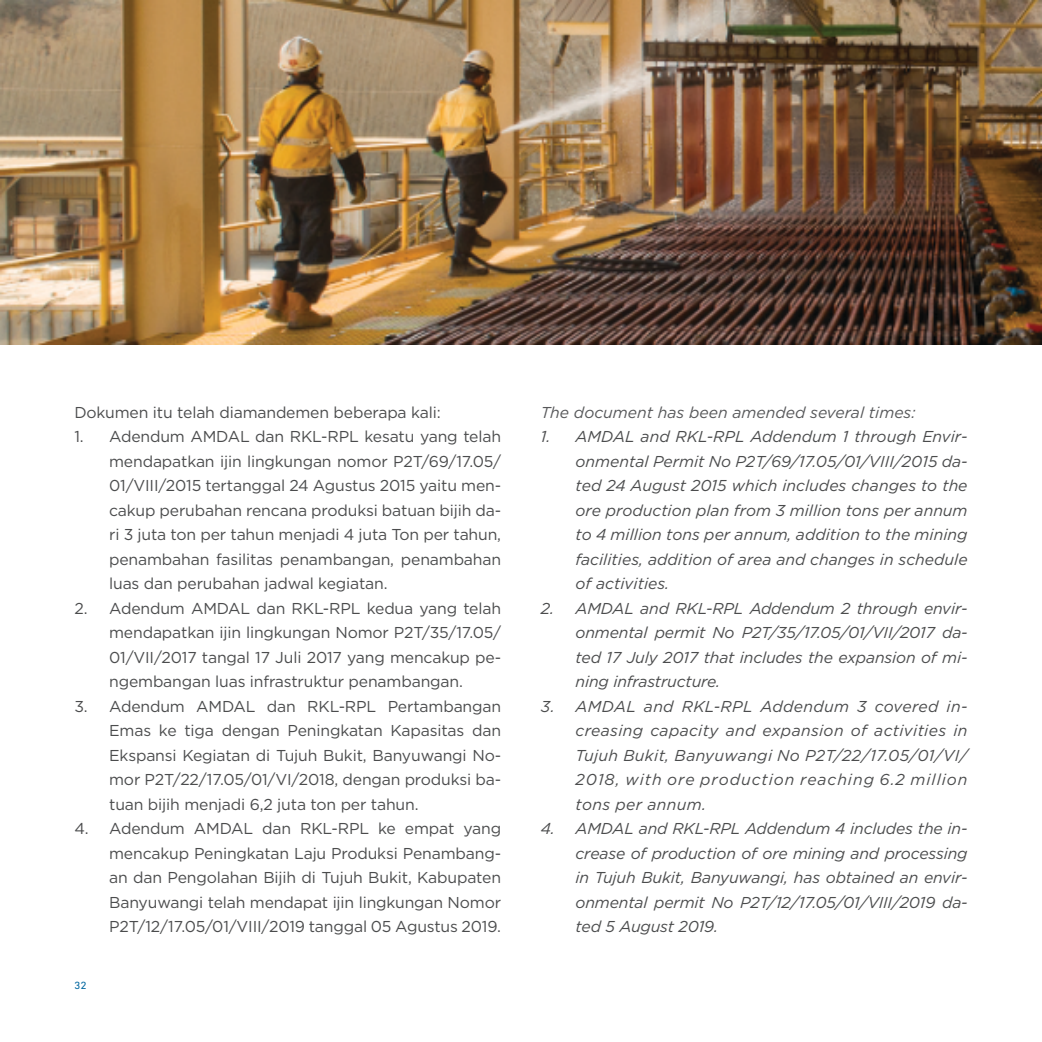
<style>
.page{position:relative;width:1042px;height:1042px;background:#fff}
.page>*{position:absolute;margin:0;border:0;box-sizing:border-box;transform-origin:0 0}
.t1{font:15.75px/24.5px "Gotham";letter-spacing:-.01em;color:#4b4c4d;text-align:justify}
.t2{font:italic 15.75px/24.5px "Gotham";letter-spacing:-.005em;color:#4b4c4d;text-align:justify}
.t3{font:italic 15.75px "Gotham";color:#57585a}
.t4{font:10.5px "D DIN Exp";color:#01669f}
</style>
<div class="page">
<img style="left:0;top:0;width:1042px;height:344px">
<p class="t1" style="left:74px;top:401px;width:368px">Dokumen itu telah diamandemen beberapa kali:</p>
<p class="t1" style="left:109px;top:425px;width:393px;text-indent:-35px">1. Adendum AMDAL dan RKL-RPL kesatu yang telah mendapatkan ijin lingkungan nomor P2T/69/17.05/ 01/VIII/2015 tertanggal 24 Agustus 2015 yaitu men&shy;cakup perubahan rencana produksi batuan bijih da&shy;ri 3 juta ton per tahun menjadi 4 juta Ton per tahun, penambahan fasilitas penambangan, penambahan luas dan perubahan jadwal kegiatan.</p>
<p class="t1" style="left:109px;top:597px;width:393px;text-indent:-35px">2. Adendum AMDAL dan RKL-RPL kedua yang telah mendapatkan ijin lingkungan Nomor P2T/35/17.05/ 01/VII/2017 tangal 17 Juli 2017 yang mencakup pe&shy;ngembangan luas infrastruktur penambangan.</p>
<p class="t1" style="left:109px;top:695px;width:393px;text-indent:-35px">3. Adendum AMDAL dan RKL-RPL Pertambangan Emas ke tiga dengan Peningkatan Kapasitas dan Ekspansi Kegiatan di Tujuh Bukit, Banyuwangi No&shy;mor P2T/22/17.05/01/VI/2018, dengan produksi ba&shy;tuan bijih menjadi 6,2 juta ton per tahun.</p>
<p class="t1" style="left:109px;top:817px;width:393px;text-indent:-35px">4. Adendum AMDAL dan RKL-RPL ke empat yang mencakup Peningkatan Laju Produksi Penambang&shy;an dan Pengolahan Bijih di Tujuh Bukit, Kabupaten Banyuwangi telah mendapat ijin lingkungan Nomor P2T/12/17.05/01/VIII/2019 tanggal 05 Agustus 2019.</p>
<p class="t4" style="left:74px;top:980px;width:13px">32</p>
<p class="t3" style="left:541px;top:405px;width:376px">The document has been amended several times:</p>
<p class="t2" style="left:575px;top:425px;width:393px;text-indent:-35px">1. AMDAL and RKL-RPL Addendum 1 through Envir&shy;onmental Permit No P2T/69/17.05/01/VIII/2015 da&shy;ted 24 August 2015 which includes changes to the ore production plan from 3 million tons per annum to 4 million tons per annum, addition to the mining facilities, addition of area and changes in schedule of activities.</p>
<p class="t2" style="left:575px;top:597px;width:393px;text-indent:-35px">2. AMDAL and RKL-RPL Addendum 2 through envir&shy;onmental permit No P2T/35/17.05/01/VII/2017 da&shy;ted 17 July 2017 that includes the expansion of mi&shy;ning infrastructure.</p>
<p class="t2" style="left:575px;top:695px;width:394px;text-indent:-35px">3. AMDAL and RKL-RPL Addendum 3 covered in&shy;creasing capacity and expansion of activities in Tujuh Bukit, Banyuwangi No P2T/22/17.05/01/VI/ 2018, with ore production reaching 6.2 million tons per annum.</p>
<p class="t2" style="left:575px;top:817px;width:393px;text-indent:-35px">4. AMDAL and RKL-RPL Addendum 4 includes the in&shy;crease of production of ore mining and processing in Tujuh Bukit, Banyuwangi, has obtained an envir&shy;onmental permit No P2T/12/17.05/01/VIII/2019 da&shy;ted 5 August 2019.</p>
</div>
